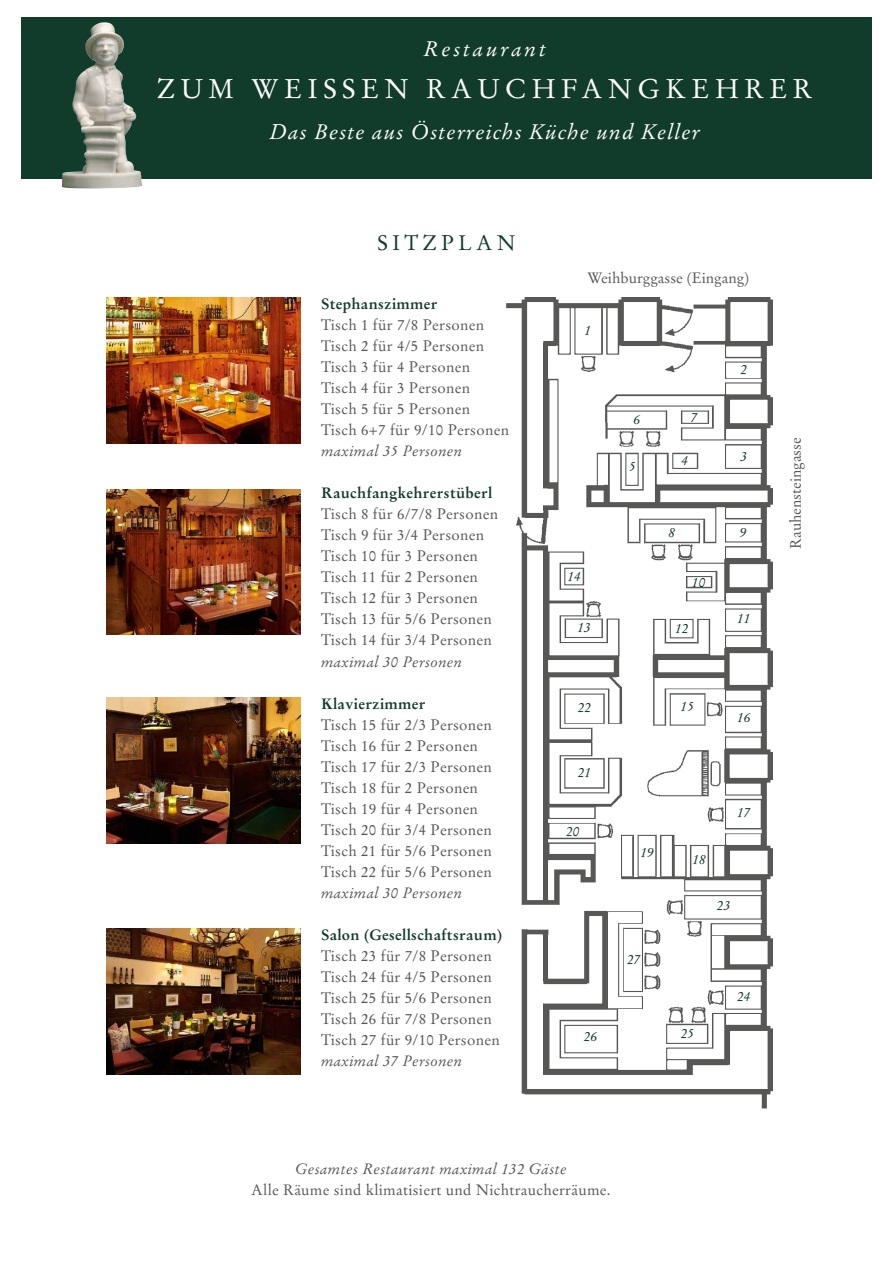
<style>
.page{position:relative;width:893px;height:1263px;background:#fff}
.page>*{position:absolute;margin:0;border:0;box-sizing:border-box;transform-origin:0 0}
.t1{font:27px "Stempel Garamond CE";letter-spacing:.2em;color:#fff}
.t2{font:italic 21px "Stempel Garamond CE";letter-spacing:.05em;color:#fff}
.t3{font:italic 21px "Stempel Garamond CE";letter-spacing:.13em;color:#fff}
.t4{font:21px "Stempel Garamond CE";letter-spacing:.2em;color:#113c2b}
.t5{font:15px/21px "Stempel Garamond CE";letter-spacing:.02em;color:#575756}
.t6{font:italic 15px "Stempel Garamond CE";letter-spacing:.02em;color:#575756}
.t7{font:700 15px "Stempel Garamond CE";letter-spacing:.02em;color:#113c2b}
.t8{font:15px "Stempel Garamond CE";color:#575756}
.t9{font:italic 13.5px "Stempel Garamond CE";color:#113c2b}
</style>
<div class="page">
<div style="left:21px;top:17px;width:851px;height:162px;background:#113c2b"></div>
<img style="left:72px;top:22px;width:31px;height:133px">
<img style="left:506px;top:298px;width:266px;height:811px">
<img style="left:106px;top:298px;width:194px;height:145px">
<img style="left:106px;top:489px;width:194px;height:146px">
<img style="left:106px;top:697px;width:194px;height:146px">
<img style="left:106px;top:928px;width:194px;height:146px">
<h2 class="t3" style="left:423px;top:36px;width:124px">Restaurant</h2>
<h1 class="t1" style="left:157px;top:72px;width:656px">ZUM WEISSEN RAUCHFANGKEHRER</h1>
<h2 class="t2" style="left:270px;top:118px;width:432px">Das Beste aus Österreichs Küche und Keller</h2>
<h2 class="t4" style="left:377px;top:230px;width:139px">SITZPLAN</h2>
<p class="t7" style="left:321px;top:295px;width:118px">Stephanszimmer</p>
<p class="t5" style="left:321px;top:315px;width:189px">Tisch 1 für 7/8 Personen<br>Tisch 2 für 4/5 Personen<br>Tisch 3 für 4 Personen<br>Tisch 4 für 3 Personen<br>Tisch 5 für 5 Personen<br>Tisch 6+7 für 9/10 Personen</p>
<p class="t6" style="left:321px;top:442px;width:143px">maximal 35 Personen</p>
<p class="t7" style="left:321px;top:484px;width:173px">Rauchfangkehrerstüberl</p>
<p class="t5" style="left:321px;top:504px;width:178px">Tisch 8 für 6/7/8 Personen<br>Tisch 9 für 3/4 Personen<br>Tisch 10 für 3 Personen<br>Tisch 11 für 2 Personen<br>Tisch 12 für 3 Personen<br>Tisch 13 für 5/6 Personen<br>Tisch 14 für 3/4 Personen</p>
<p class="t6" style="left:321px;top:652px;width:143px">maximal 30 Personen</p>
<p class="t7" style="left:321px;top:694px;width:106px">Klavierzimmer</p>
<p class="t5" style="left:321px;top:714px;width:172px">Tisch 15 für 2/3 Personen<br>Tisch 16 für 2 Personen<br>Tisch 17 für 2/3 Personen<br>Tisch 18 für 2 Personen<br>Tisch 19 für 4 Personen<br>Tisch 20 für 3/4 Personen<br>Tisch 21 für 5/6 Personen<br>Tisch 22 für 5/6 Personen</p>
<p class="t6" style="left:321px;top:883px;width:143px">maximal 30 Personen</p>
<p class="t7" style="left:321px;top:925px;width:182px">Salon (Gesellschaftsraum)</p>
<p class="t5" style="left:321px;top:945px;width:180px">Tisch 23 für 7/8 Personen<br>Tisch 24 für 4/5 Personen<br>Tisch 25 für 5/6 Personen<br>Tisch 26 für 7/8 Personen<br>Tisch 27 für 9/10 Personen</p>
<p class="t6" style="left:321px;top:1051px;width:143px">maximal 37 Personen</p>
<p class="t8" style="left:587px;top:269px;width:163px">Weihburggasse (Eingang)</p>
<p class="t9" style="left:584px;top:322px;width:8px">1</p>
<p class="t9" style="left:567px;top:568px;width:15px">14</p>
<p class="t9" style="left:577px;top:618px;width:15px">13</p>
<p class="t9" style="left:578px;top:699px;width:15px">22</p>
<p class="t9" style="left:578px;top:764px;width:15px">21</p>
<p class="t9" style="left:566px;top:823px;width:15px">20</p>
<p class="t9" style="left:584px;top:1028px;width:15px">26</p>
<p class="t9" style="left:633px;top:411px;width:8px">6</p>
<p class="t9" style="left:691px;top:409px;width:8px">7</p>
<p class="t9" style="left:629px;top:458px;width:8px">5</p>
<p class="t9" style="left:681px;top:452px;width:8px">4</p>
<p class="t9" style="left:741px;top:361px;width:8px">2</p>
<p class="t9" style="left:741px;top:448px;width:8px">3</p>
<p class="t9" style="left:669px;top:524px;width:8px">8</p>
<p class="t9" style="left:740px;top:523px;width:8px">9</p>
<p class="t9" style="left:692px;top:573px;width:15px">10</p>
<p class="t9" style="left:675px;top:620px;width:15px">12</p>
<p class="t9" style="left:681px;top:698px;width:15px">15</p>
<p class="t9" style="left:737px;top:610px;width:15px">11</p>
<p class="t9" style="left:737px;top:709px;width:15px">16</p>
<p class="t9" style="left:640px;top:844px;width:15px">19</p>
<p class="t9" style="left:627px;top:951px;width:15px">27</p>
<p class="t9" style="left:737px;top:803px;width:15px">17</p>
<p class="t9" style="left:692px;top:851px;width:15px">18</p>
<p class="t9" style="left:717px;top:897px;width:15px">23</p>
<p class="t9" style="left:681px;top:1024px;width:15px">25</p>
<p class="t9" style="left:737px;top:987px;width:15px">24</p>
<p class="t8" style="left:786px;top:549px;width:113px;rotate:-90deg">Rauhensteingasse</p>
<p class="t6" style="left:295px;top:1159px;width:273px">Gesamtes Restaurant maximal 132 Gäste</p>
<p class="t5" style="left:251px;top:1179px;width:361px">Alle Räume sind klimatisiert und Nichtraucherräume.</p>
</div>
